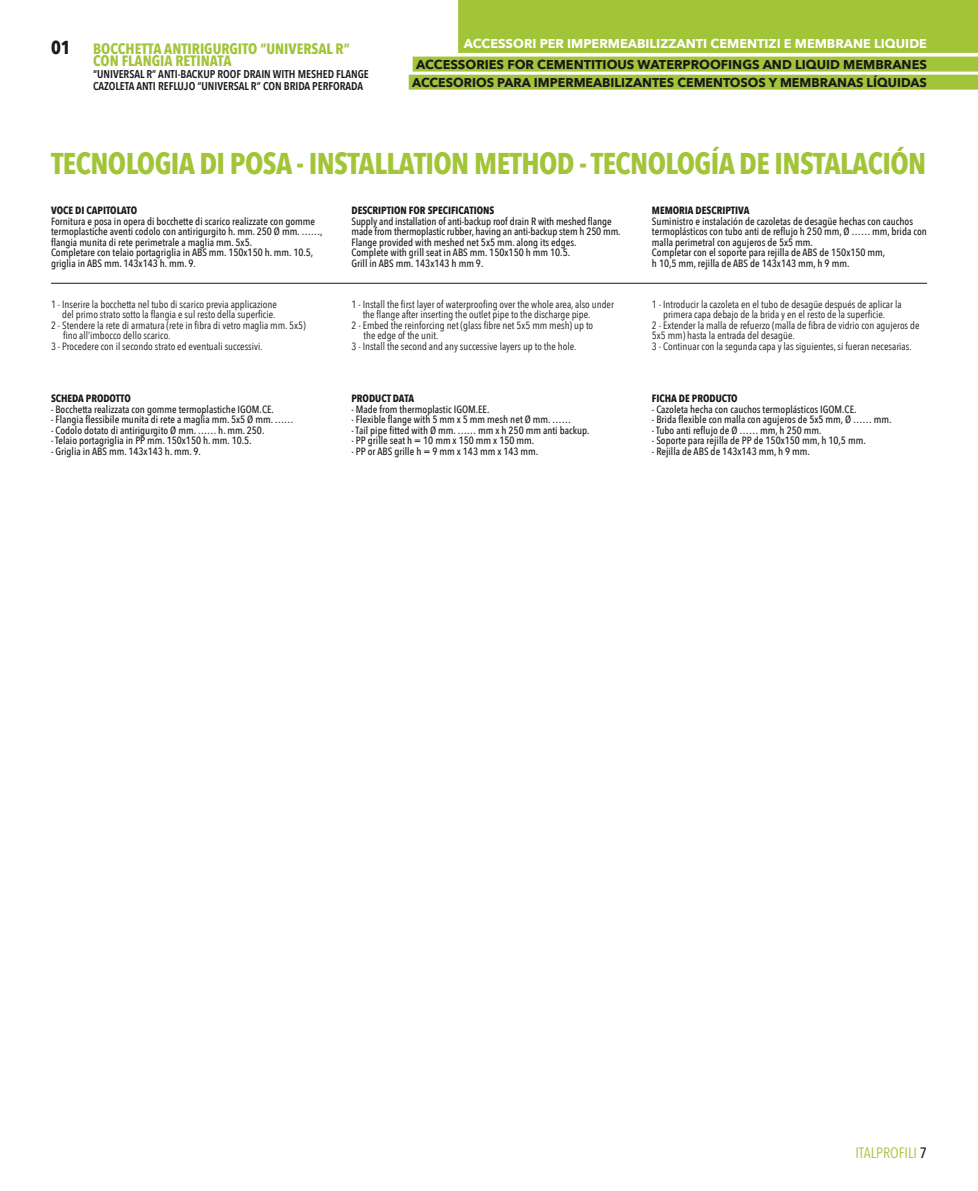
<style>
.page{position:relative;width:978px;height:1191px;background:#fff}
.page>*{position:absolute;margin:0;border:0;box-sizing:border-box;transform-origin:0 0}
.t1{font:700 30px "Avenir Next Condensed";letter-spacing:-.02em;color:#a1c438}
.t2{font:700 15px/12px "Avenir Next Condensed";color:#a1c438}
.t3{font:15px "Avenir Next Condensed";color:#a1c438}
.t4{font:700 12.75px/18px "Avenir Next";color:#1a171c;text-align:center}
.t5{font:700 12.75px "Avenir Next";color:#fff}
.t6{font:600 11.25px/12px "Avenir Next Condensed";color:#1a171c}
.t7{font:500 10.5px/10.5px "Avenir Next Condensed";color:#1a171c}
.t8{font:10.5px "Avenir Next Condensed";color:#1a171c}
.t9{font:700 10.5px "Avenir Next Condensed";color:#1a171c}
.s1{font-size:18.75px;color:#1a171c}
.s2{font-weight:500;color:#1a171c}
</style>
<div class="page">
<div style="left:458px;top:0;width:520px;height:53px;background:#a1c438"></div>
<div style="left:413px;top:57px;width:565px;height:15px;background:#a1c438"></div>
<div style="left:409px;top:75px;width:569px;height:15px;background:#a1c438"></div>
<hr style="left:51px;top:283px;width:876px;height:1px;background:#1a171c">
<h2 class="t2" style="left:93px;top:42px;width:258px;text-indent:-42px"><span class="s1">01</span> BOCCHETTA ANTIRIGURGITO “UNIVERSAL R”<br>CON FLANGIA RETINATA</h2>
<p class="t6" style="left:93px;top:67px;width:277px">“UNIVERSAL R” ANTI-BACKUP ROOF DRAIN WITH MESHED FLANGE<br>CAZOLETA ANTI REFLUJO “UNIVERSAL R” CON BRIDA PERFORADA</p>
<p class="t5" style="left:464px;top:33px;width:465px">ACCESSORI PER IMPERMEABILIZZANTI CEMENTIZI E MEMBRANE LIQUIDE</p>
<p class="t4" style="left:412px;top:55px;width:516px">ACCESSORIES FOR CEMENTITIOUS WATERPROOFINGS AND LIQUID MEMBRANES<br>ACCESORIOS PARA IMPERMEABILIZANTES CEMENTOSOS Y MEMBRANAS LÍQUIDAS</p>
<h1 class="t1" style="left:51px;top:145px;width:877px">TECNOLOGIA DI POSA - INSTALLATION METHOD - TECNOLOGÍA DE INSTALACIÓN</h1>
<p class="t9" style="left:51px;top:204px;width:88px">VOCE DI CAPITOLATO</p>
<p class="t7" style="left:51px;top:216px;width:273px">Fornitura e posa in opera di bocchette di scarico realizzate con gomme termoplastiche aventi codolo con antirigurgito h. mm. 250 Ø mm. ……, flangia munita di rete perimetrale a maglia mm. 5x5.<br>Completare con telaio portagriglia in ABS mm. 150x150 h. mm. 10.5, griglia in ABS mm. 143x143 h. mm. 9.</p>
<p class="t8" style="left:51px;top:295px;width:227px">1 - Inserire la bocchetta nel tubo di scarico previa applicazione</p>
<p class="t8" style="left:62px;top:306px;width:215px">del primo strato sotto la flangia e sul resto della superficie.</p>
<p class="t8" style="left:51px;top:316px;width:256px">2 - Stendere la rete di armatura (rete in fibra di vetro maglia mm. 5x5)</p>
<p class="t8" style="left:63px;top:327px;width:109px">fino all’imbocco dello scarico.</p>
<p class="t8" style="left:51px;top:337px;width:213px">3 - Procedere con il secondo strato ed eventuali successivi.</p>
<p class="t9" style="left:51px;top:392px;width:81px">SCHEDA PRODOTTO</p>
<p class="t7" style="left:51px;top:404px;width:224px">- Bocchetta realizzata con gomme termoplastiche IGOM.CE.</p>
<p class="t7" style="left:51px;top:414px;width:244px">- Flangia flessibile munita di rete a maglia mm. 5x5 Ø mm. ……</p>
<p class="t7" style="left:51px;top:425px;width:215px">- Codolo dotato di antirigurgito Ø mm. …… h. mm. 250.</p>
<p class="t7" style="left:51px;top:435px;width:202px">- Telaio portagriglia in PP mm. 150x150 h. mm. 10.5.</p>
<p class="t7" style="left:51px;top:446px;width:151px">- Griglia in ABS mm. 143x143 h. mm. 9.</p>
<p class="t9" style="left:351px;top:204px;width:144px">DESCRIPTION FOR SPECIFICATIONS</p>
<p class="t7" style="left:351px;top:216px;width:271px">Supply and installation of anti-backup roof drain R with meshed flange made from thermoplastic rubber, having an anti-backup stem h 250 mm.<br>Flange provided with meshed net 5x5 mm. along its edges.<br>Complete with grill seat in ABS mm. 150x150 h mm 10.5.<br>Grill in ABS mm. 143x143 h mm 9.</p>
<p class="t8" style="left:351px;top:295px;width:264px">1 - Install the first layer of waterproofing over the whole area, also under</p>
<p class="t8" style="left:363px;top:306px;width:229px">the flange after inserting the outlet pipe to the discharge pipe.</p>
<p class="t8" style="left:351px;top:316px;width:243px">2 - Embed the reinforcing net (glass fibre net 5x5 mm mesh) up to</p>
<p class="t8" style="left:363px;top:327px;width:76px">the edge of the unit.</p>
<p class="t8" style="left:351px;top:337px;width:226px">3 - Install the second and any successive layers up to the hole.</p>
<p class="t9" style="left:351px;top:392px;width:64px">PRODUCT DATA</p>
<p class="t7" style="left:351px;top:404px;width:140px">- Made from thermoplastic IGOM.EE.</p>
<p class="t7" style="left:351px;top:414px;width:221px">- Flexible flange with 5 mm x 5 mm mesh net Ø mm. ……</p>
<p class="t7" style="left:351px;top:425px;width:239px">- Tail pipe fitted with Ø mm. …… mm x h 250 mm anti backup.</p>
<p class="t7" style="left:351px;top:435px;width:184px">- PP grille seat h = 10 mm x 150 mm x 150 mm.</p>
<p class="t7" style="left:351px;top:446px;width:188px">- PP or ABS grille h = 9 mm x 143 mm x 143 mm.</p>
<p class="t9" style="left:652px;top:204px;width:99px">MEMORIA DESCRIPTIVA</p>
<p class="t7" style="left:652px;top:216px;width:276px">Suministro e instalación de cazoletas de desagüe hechas con cauchos termoplásticos con tubo anti de reflujo h 250 mm, Ø …… mm, brida con malla perimetral con agujeros de 5x5 mm.<br>Completar con el soporte para rejilla de ABS de 150x150 mm,<br>h 10,5 mm, rejilla de ABS de 143x143 mm, h 9 mm.</p>
<p class="t8" style="left:652px;top:295px;width:251px">1 - Introducir la cazoleta en el tubo de desagüe después de aplicar la</p>
<p class="t8" style="left:663px;top:306px;width:223px">primera capa debajo de la brida y en el resto de la superficie.</p>
<p class="t8" style="left:652px;top:316px;width:269px">2 - Extender la malla de refuerzo (malla de fibra de vidrio con agujeros de</p>
<p class="t8" style="left:652px;top:327px;width:144px">5x5 mm) hasta la entrada del desagüe.</p>
<p class="t8" style="left:652px;top:337px;width:261px">3 - Continuar con la segunda capa y las siguientes, si fueran necesarias.</p>
<p class="t9" style="left:652px;top:392px;width:87px">FICHA DE PRODUCTO</p>
<p class="t7" style="left:652px;top:404px;width:206px">- Cazoleta hecha con cauchos termoplásticos IGOM.CE.</p>
<p class="t7" style="left:652px;top:414px;width:241px">- Brida flexible con malla con agujeros de 5x5 mm, Ø …… mm.</p>
<p class="t7" style="left:652px;top:425px;width:171px">- Tubo anti reflujo de Ø …… mm, h 250 mm.</p>
<p class="t7" style="left:652px;top:435px;width:215px">- Soporte para rejilla de PP de 150x150 mm, h 10,5 mm.</p>
<p class="t7" style="left:652px;top:446px;width:159px">- Rejilla de ABS de 143x143 mm, h 9 mm.</p>
<h2 class="t3" style="left:855px;top:1140px;width:73px">ITALPROFILI <span class="s2">7</span></h2>
</div>
